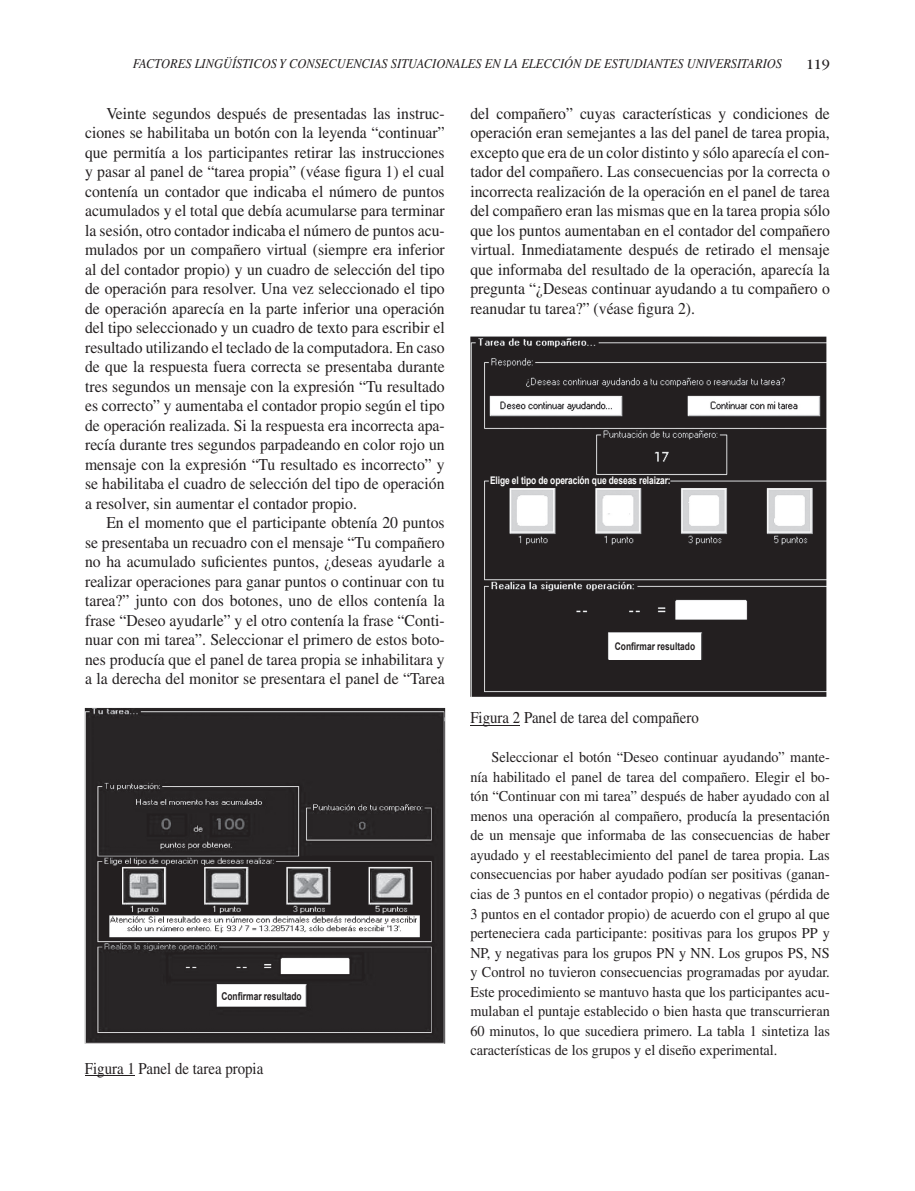
<style>
.page{position:relative;width:915px;height:1191px;background:#fff}
.page>*{position:absolute;margin:0;border:0;box-sizing:border-box;transform-origin:0 0}
.t1{font:16.5px/19.5px "Times";color:#231f20;text-align:justify;scale:.95 1}
.t2{font:16.5px "Times";color:#231f20;scale:.9 1}
.t3{font:15px/19.5px "Times";color:#231f20;text-align:justify;scale:.95 1}
.t4{font:15px "Garamond";color:#231f20}
.t5{font:italic 13.5px "Times";color:#231f20;scale:.92 1}
.t6{font:700 10.8px "Arial";color:#231f20;scale:.78 1}
.t7{font:700 10.5px "Arial";letter-spacing:-.01em;color:#fff;scale:.8 1}
.t8{font:700 10.5px "Arial";color:#231f20;scale:.8 1}
</style>
<div class="page">
<hr style="left:85px;top:1074px;width:50px;height:1px;background:#231f20">
<hr style="left:470px;top:724px;width:50px;height:1px;background:#231f20">
<img style="left:85px;top:708px;width:360px;height:335px">
<img style="left:216px;top:984px;width:92px;height:25px">
<svg style="left:217px;top:984px;width:88px;height:22px"></svg>
<img style="left:470px;top:336px;width:356px;height:361px">
<img style="left:607px;top:632px;width:96px;height:30px">
<svg style="left:608px;top:633px;width:92px;height:26px"></svg>
<div style="left:490px;top:475px;width:178px;height:12px;background:#231f20"></div>
<p class="t5" style="left:133px;top:56px;width:707px">FACTORES LINGÜÍSTICOS Y CONSECUENCIAS SITUACIONALES EN LA ELECCIÓN DE ESTUDIANTES UNIVERSITARIOS</p>
<p class="t4" style="left:805px;top:56px;width:25px">119</p>
<p class="t1" style="left:85px;top:103px;width:380px;text-indent:21px">Veinte segundos después de presentadas las instruc&shy;ciones se habilitaba un botón con la leyenda “continuar” que permitía a los participantes retirar las instrucciones y pasar al panel de “tarea propia” (véase figura 1) el cual contenía un contador que indicaba el número de puntos acumulados y el total que debía acumularse para terminar la sesión, otro contador indicaba el número de puntos acu&shy;mulados por un compañero virtual (siempre era inferior al del contador propio) y un cuadro de selección del tipo de operación para resolver. Una vez seleccionado el tipo de operación aparecía en la parte inferior una operación del tipo seleccionado y un cuadro de texto para escribir el resultado utilizando el teclado de la computadora. En caso de que la respuesta fuera correcta se presentaba durante tres segundos un mensaje con la expresión “Tu resultado es correcto” y aumentaba el contador propio según el tipo de operación realizada. Si la respuesta era incorrecta apa&shy;recía durante tres segundos parpadeando en color rojo un mensaje con la expresión “Tu resultado es incorrecto” y se habilitaba el cuadro de selección del tipo de operación a resolver, sin aumentar el contador propio.</p>
<p class="t1" style="left:85px;top:513px;width:380px;text-indent:21px">En el momento que el participante obtenía 20 puntos se presentaba un recuadro con el mensaje “Tu compañero no ha acumulado suficientes puntos, ¿deseas ayudarle a realizar operaciones para ganar puntos o continuar con tu tarea?” junto con dos botones, uno de ellos contenía la frase “Deseo ayudarle” y el otro contenía la frase “Conti&shy;nuar con mi tarea”. Seleccionar el primero de estos boto&shy;nes producía que el panel de tarea propia se inhabilitara y a la derecha del monitor se presentara el panel de “Tarea</p>
<p class="t1" style="left:470px;top:103px;width:380px">del compañero” cuyas características y condiciones de operación eran semejantes a las del panel de tarea propia, excepto que era de un color distinto y sólo aparecía el con&shy;tador del compañero. Las consecuencias por la correcta o incorrecta realización de la operación en el panel de tarea del compañero eran las mismas que en la tarea propia sólo que los puntos aumentaban en el contador del compañero virtual. Inmediatamente después de retirado el mensaje que informaba del resultado de la operación, aparecía la pregunta “¿Deseas continuar ayudando a tu compañero o reanudar tu tarea?” (véase figura 2).</p>
<p class="t7" style="left:490px;top:475px;width:227px">Elige el tipo de operación que deseas relaizar:</p>
<p class="t8" style="left:614px;top:640px;width:102px">Confirmar resultado</p>
<p class="t6" style="left:221px;top:989px;width:104px">Confirmar resultado</p>
<p class="t2" style="left:85px;top:1058px;width:200px">Figura 1 Panel de tarea propia</p>
<p class="t2" style="left:470px;top:708px;width:255px">Figura 2 Panel de tarea del compañero</p>
<p class="t3" style="left:470px;top:747px;width:380px;text-indent:21px">Seleccionar el botón “Deseo continuar ayudando” mante&shy;nía habilitado el panel de tarea del compañero. Elegir el bo&shy;tón “Continuar con mi tarea” después de haber ayudado con al menos una operación al compañero, producía la presentación de un mensaje que informaba de las consecuencias de haber ayudado y el reestablecimiento del panel de tarea propia. Las consecuencias por haber ayudado podían ser positivas (ganan&shy;cias de 3 puntos en el contador propio) o negativas (pérdida de 3 puntos en el contador propio) de acuerdo con el grupo al que perteneciera cada participante: positivas para los grupos PP y NP, y negativas para los grupos PN y NN. Los grupos PS, NS y Control no tuvieron consecuencias programadas por ayudar.<br>Este procedimiento se mantuvo hasta que los participantes acu&shy;mulaban el puntaje establecido o bien hasta que transcurrieran 60 minutos, lo que sucediera primero. La tabla 1 sintetiza las características de los grupos y el diseño experimental.</p>
</div>
